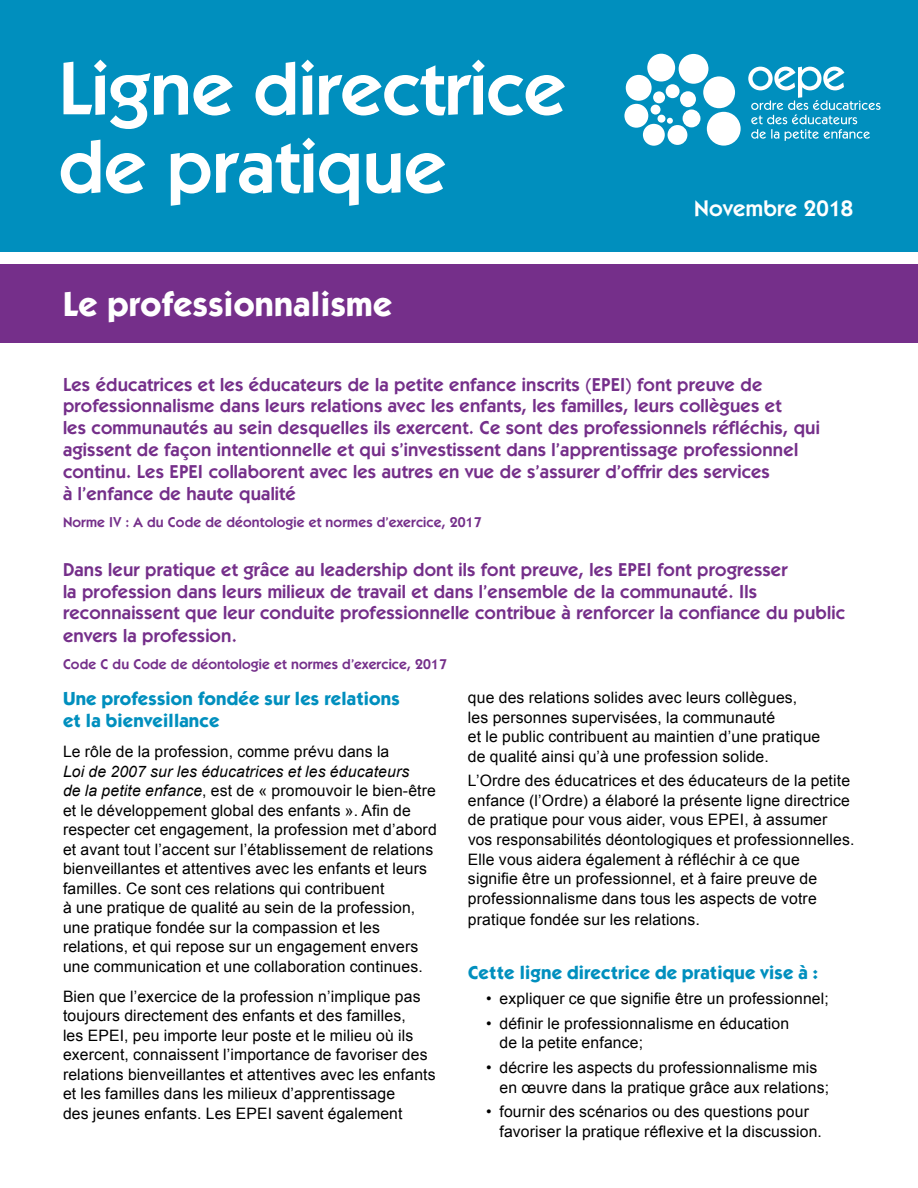
<style>
.page{position:relative;width:918px;height:1188px;background:#fff}
.page>*{position:absolute;margin:0;border:0;box-sizing:border-box;transform-origin:0 0}
.t1{font:600 75px/78px "ITC Kabel Std";color:#fff}
.t2{font:700 34.5px "ITC Kabel Std";letter-spacing:.01em;color:#fff}
.t3{font:600 22.5px "ITC Kabel Std";letter-spacing:.01em;color:#fff}
.t4{font:600 18.75px/21.9px "ITC Kabel Std";letter-spacing:.01em;color:#752f8a}
.t5{font:700 18.75px/21.8px "ITC Kabel Std";letter-spacing:.01em;color:#008fbe}
.t6{font:15.75px/19.5px "Arial";letter-spacing:.01em;color:#000}
.t7{font:600 14.25px "ITC Kabel Std";letter-spacing:.01em;color:#752f8a}
.s1{font-style:italic}
.s2{font-size:16.5px}
</style>
<div class="page">
<div style="left:0;top:0;width:918px;height:252px;background:#008fbe"></div>
<div style="left:0;top:264px;width:918px;height:79px;background:#752f8a"></div>
<div style="left:679px;top:54px;width:29px;height:30px;background:#fff;border-radius:50%"></div>
<div style="left:703px;top:76px;width:32px;height:32px;background:#fff;border-radius:50%"></div>
<div style="left:707px;top:112px;width:34px;height:34px;background:#fff;border-radius:50%"></div>
<div style="left:647px;top:54px;width:28px;height:28px;background:#fff;border-radius:50%"></div>
<div style="left:626px;top:75px;width:26px;height:26px;background:#fff;border-radius:50%"></div>
<div style="left:624px;top:104px;width:24px;height:24px;background:#fff;border-radius:50%"></div>
<div style="left:643px;top:124px;width:22px;height:22px;background:#fff;border-radius:50%"></div>
<div style="left:668px;top:125px;width:19px;height:20px;background:#fff;border-radius:50%"></div>
<div style="left:683px;top:110px;width:17px;height:17px;background:#fff;border-radius:50%"></div>
<div style="left:680px;top:91px;width:16px;height:16px;background:#fff;border-radius:50%"></div>
<div style="left:666px;top:84px;width:14px;height:14px;background:#fff;border-radius:50%"></div>
<div style="left:653px;top:91px;width:12px;height:12px;background:#fff;border-radius:50%"></div>
<div style="left:651px;top:105px;width:10px;height:10px;background:#fff;border-radius:50%"></div>
<div style="left:658px;top:115px;width:7px;height:8px;background:#fff;border-radius:50%"></div>
<svg style="left:667px;top:118px;width:6px;height:6px"></svg>
<svg style="left:748px;top:67px;width:133px;height:74px"></svg>
<h1 class="t1" style="left:58px;top:50px;width:509px">Ligne directrice de pratique</h1>
<h2 class="t2" style="left:63px;top:283px;width:331px">Le professionnalisme</h2>
<h3 class="t3" style="left:694px;top:195px;width:160px">Novembre 2018</h3>
<p class="t4" style="left:63px;top:373px;width:758px">Les éducatrices et les éducateurs de la petite enfance inscrits (EPEI) font preuve de professionnalisme dans leurs relations avec les enfants, les familles, leurs collègues et<br>les communautés au sein desquelles ils exercent. Ce sont des professionnels réfléchis, qui agissent de façon intentionnelle et qui s’investissent dans l’apprentissage professionnel continu. Les EPEI collaborent avec les autres en vue de s’assurer d’offrir des services<br>à l’enfance de haute qualité</p>
<p class="t7" style="left:63px;top:514px;width:420px">Norme IV : A du Code de déontologie et normes d’exercice, 2017</p>
<p class="t4" style="left:63px;top:559px;width:784px">Dans leur pratique et grâce au leadership dont ils font preuve, les EPEI font progresser<br>la profession dans leurs milieux de travail et dans l’ensemble de la communauté. Ils reconnaissent que leur conduite professionnelle contribue à renforcer la confiance du public envers la profession.</p>
<p class="t7" style="left:63px;top:656px;width:386px">Code C du Code de déontologie et normes d’exercice, 2017</p>
<p class="t5" style="left:63px;top:688px;width:338px">Une profession fondée sur les relations et la bienveillance</p>
<p class="t6" style="left:63px;top:742px;width:328px">Le rôle de la profession, comme prévu dans la</p>
<p class="t6" style="left:63px;top:762px;width:375px"><span class="s1">Loi de 2007 sur les éducatrices et les éducateurs<br>de la petite enfance</span>, est de « promouvoir le bien-être et le développement global des enfants ». Afin de respecter cet engagement, la profession met d’abord et avant tout l’accent sur l’établissement de relations bienveillantes et attentives avec les enfants et leurs familles. Ce sont ces relations qui contribuent<br>à une pratique de qualité au sein de la profession, une pratique fondée sur la compassion et les relations, et qui repose sur un engagement envers une communication et une collaboration continues.</p>
<p class="t6" style="left:63px;top:986px;width:374px">Bien que l’exercice de la profession n’implique pas toujours directement des enfants et des familles,<br>les EPEI, peu importe leur poste et le milieu où ils exercent, connaissent l’importance de favoriser des relations bienveillantes et attentives avec les enfants et les familles dans les milieux d’apprentissage<br>des jeunes enfants. Les EPEI savent également</p>
<p class="t6" style="left:468px;top:688px;width:354px">que des relations solides avec leurs collègues, les personnes supervisées, la communauté<br>et le public contribuent au maintien d’une pratique de qualité ainsi qu’à une profession solide.</p>
<p class="t6" style="left:468px;top:771px;width:388px">L’Ordre des éducatrices et des éducateurs de la petite enfance (l’Ordre) a élaboré la présente ligne directrice de pratique pour vous aider, vous EPEI, à assumer vos responsabilités déontologiques et professionnelles.<br>Elle vous aidera également à réfléchir à ce que<br>signifie être un professionnel, et à faire preuve de professionnalisme dans tous les aspects de votre</p>
<p class="t6" style="left:468px;top:909px;width:234px">pratique fondée sur les relations<span class="s2">.</span></p>
<p class="t5" style="left:468px;top:962px;width:352px">Cette ligne directrice de pratique vise à :</p>
<p class="t6" style="left:486px;top:989px;width:344px">• expliquer ce que signifie être un professionnel;</p>
<p class="t6" style="left:499px;top:1014px;width:291px;text-indent:-13px">• définir le professionnalisme en éducation de la petite enfance;</p>
<p class="t6" style="left:499px;top:1058px;width:331px;text-indent:-13px">• décrire les aspects du professionnalisme mis en œuvre dans la pratique grâce aux relations;</p>
<p class="t6" style="left:499px;top:1102px;width:324px;text-indent:-13px">• fournir des scénarios ou des questions pour favoriser la pratique réflexive et la discussion.</p>
</div>
